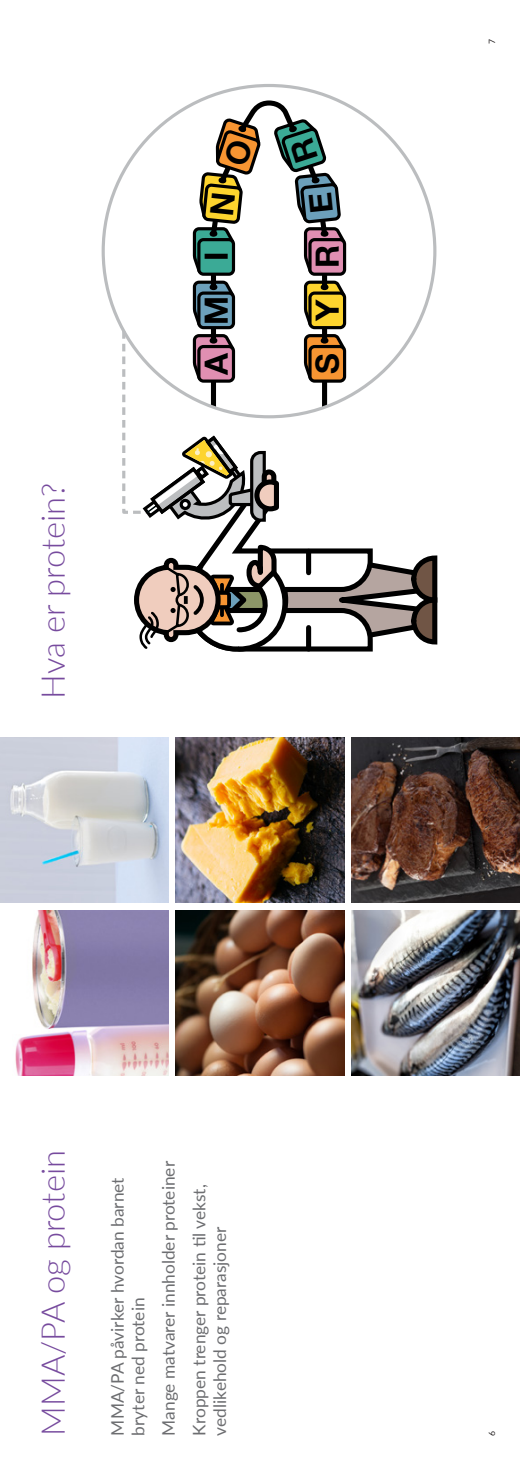
<style>
.page{position:relative;width:520px;height:1474px;background:#fff}
.page>*{position:absolute;margin:0;border:0;box-sizing:border-box;transform-origin:0 0}
.t1{font:300 32.73px "Lato";color:#774b9e}
.t2{font:700 32.02px "Helvetica Neue";color:#000}
.t3{font:17.32px/20.8px "Lato";color:#6d6e71}
.t4{font:8.58px "Lato";color:#231f20}
</style>
<div class="page">
<img style="left:351px;top:737px;width:168px;height:165px">
<img style="left:176px;top:910px;width:168px;height:165px">
<img style="left:176px;top:737px;width:168px;height:165px">
<img style="left:0;top:737px;width:168px;height:165px">
<img style="left:351px;top:910px;width:168px;height:165px">
<img style="left:15px;top:910px;width:153px;height:165px">
<svg style="left:120px;top:85px;width:318px;height:567px"></svg>
<h1 class="t1" style="left:41px;top:698px;width:217px;rotate:-90deg">Hva er protein?</h1>
<h2 class="t2" style="left:198px;top:375px;width:125px;rotate:-90deg">AM I</h2>
<h2 class="t2" style="left:309px;top:374px;width:131px;rotate:-90deg">SYR</h2>
<p class="t4" style="left:488px;top:43px;width:7px;rotate:-90deg">7</p>
<h1 class="t1" style="left:41px;top:1435px;width:287px;rotate:-90deg">MMA/PA og protein</h1>
<p class="t3" style="left:108px;top:1435px;width:259px;rotate:-90deg">MMA/PA påvirker hvordan barnet bryter ned protein</p>
<p class="t3" style="left:154px;top:1435px;width:276px;line-height:30.4px;rotate:-90deg">Mange matvarer innholder proteiner<br>Kroppen trenger protein til vekst,</p>
<p class="t3" style="left:210px;top:1435px;width:210px;rotate:-90deg">vedlikehold og reparasjoner</p>
<p class="t4" style="left:488px;top:1435px;width:7px;rotate:-90deg">6</p>
</div>
